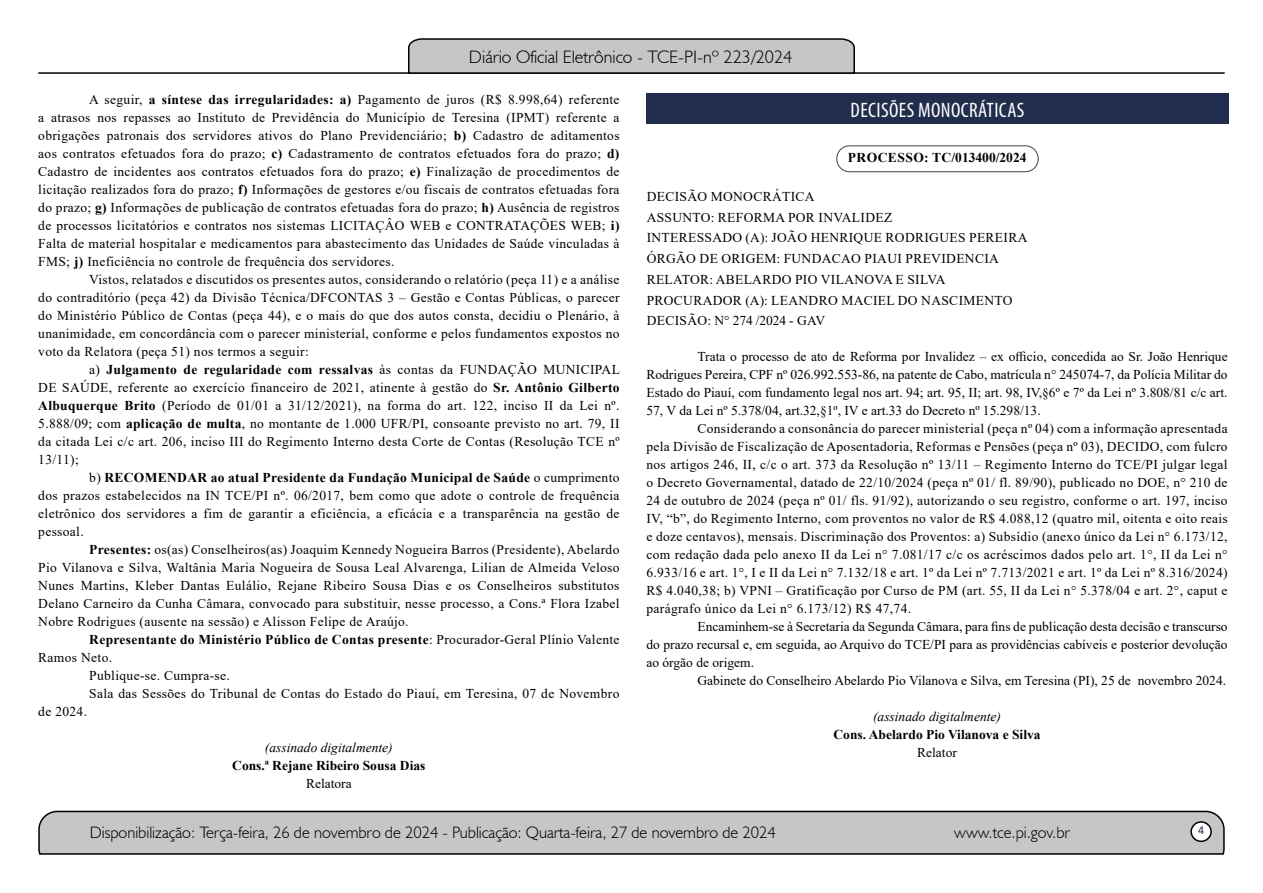
<style>
.page{position:relative;width:1263px;height:893px;background:#fff}
.page>*{position:absolute;margin:0;border:0;box-sizing:border-box;transform-origin:0 0}
.t1{font:condensed 21px "Myriad Pro";letter-spacing:.02em;color:#fff}
.t2{font:300 18px "Humanist 521 BT";color:#000}
.t3{font:300 16.5px "Humanist 521 BT";color:#000}
.t4{font:13.5px/18px "Times New Roman";letter-spacing:.025em;color:#000;text-align:justify}
.t5{font:13.5px "Times New Roman";color:#000}
.t6{font:700 13.5px "Times New Roman";letter-spacing:.025em;color:#000}
.t7{font:700 13.5px "Times New Roman";color:#000}
.t8{font:italic 13.5px "Times New Roman";color:#000}
.t9{font:700 13.5px "Times New Roman";letter-spacing:.02em;color:#000}
.t10{font:12px "Calibri";color:#212d4c}
.s1{font-weight:700}
.s2{font-weight:400}
</style>
<div class="page">
<svg style="left:38px;top:810px;width:1187px;height:45px;background:#b9b9b9"></svg>
<div style="left:1191px;top:822px;width:20px;height:19px;background:#fff;border-radius:50%"></div>
<div style="left:1190px;top:821px;width:22px;height:21px;border:2px solid #000;border-radius:50%"></div>
<hr style="left:38px;top:72px;width:1187px;height:2px;background:#000">
<svg style="left:407px;top:38px;width:449px;height:36px;background:#b4b4b4"></svg>
<div style="left:646px;top:94px;width:582px;height:30px;background:#212d4c"></div>
<div style="left:836px;top:145px;width:203px;height:27px;border:1px solid #575756;border-radius:13px"></div>
<h2 class="t2" style="left:469px;top:46px;width:325px">Diário Oficial Eletrônico - TCE-PI-nº 223/2024</h2>
<p class="t4" style="left:38px;top:90px;width:583px;text-indent:51px">A seguir, <span class="s1">a síntese das irregularidades: a)</span> Pagamento de juros (R$ 8.998,64) referente a atrasos nos repasses ao Instituto de Previdência do Município de Teresina (IPMT) referente a obrigações patronais dos servidores ativos do Plano Previdenciário; <span class="s1">b)</span> Cadastro de aditamentos aos contratos efetuados fora do prazo; <span class="s1">c)</span> Cadastramento de contratos efetuados fora do prazo; <span class="s1">d)<br></span>Cadastro de incidentes aos contratos efetuados fora do prazo; <span class="s1">e)</span> Finalização de procedimentos de licitação realizados fora do prazo; <span class="s1">f)</span> Informações de gestores e/ou fiscais de contratos efetuadas fora do prazo; <span class="s1">g)</span> Informações de publicação de contratos efetuadas fora do prazo; <span class="s1">h)</span> Ausência de registros de processos licitatórios e contratos nos sistemas LICITAÇÂO WEB e CONTRATAÇÕES WEB; <span class="s1">i)<br></span>Falta de material hospitalar e medicamentos para abastecimento das Unidades de Saúde vinculadas à FMS; <span class="s1">j)</span> Ineficiência no controle de frequência dos servidores.</p>
<p class="t4" style="left:38px;top:270px;width:583px;text-indent:51px">Vistos, relatados e discutidos os presentes autos, considerando o relatório (peça 11) e a análise do contraditório (peça 42) da Divisão Técnica/DFCONTAS 3 – Gestão e Contas Públicas, o parecer do Ministério Público de Contas (peça 44), e o mais do que dos autos consta, decidiu o Plenário, à unanimidade, em concordância com o parecer ministerial, conforme e pelos fundamentos expostos no voto da Relatora (peça 51) nos termos a seguir:</p>
<p class="t4" style="left:38px;top:360px;width:583px;text-indent:51px">a) <span class="s1">Julgamento de regularidade com ressalvas</span> às contas da FUNDAÇÃO MUNICIPAL DE SAÚDE, referente ao exercício financeiro de 2021, atinente à gestão do <span class="s1">Sr. Antônio Gilberto Albuquerque Brito</span> (Período de 01/01 a 31/12/2021), na forma do art. 122, inciso II da Lei nº.<br>5.888/09; com <span class="s1">aplicação de multa</span>, no montante de 1.000 UFR/PI, consoante previsto no art. 79, II da citada Lei c/c art. 206, inciso III do Regimento Interno desta Corte de Contas (Resolução TCE nº 13/11);</p>
<p class="t4" style="left:38px;top:468px;width:583px;text-indent:51px">b) <span class="s1">RECOMENDAR ao atual Presidente da Fundação Municipal de Saúde</span> o cumprimento dos prazos estabelecidos na IN TCE/PI nº. 06/2017, bem como que adote o controle de frequência eletrônico dos servidores a fim de garantir a eficiência, a eficácia e a transparência na gestão de pessoal.</p>
<p class="t4" style="left:38px;top:540px;width:583px;text-indent:51px"><span class="s1">Presentes:</span> os(as) Conselheiros(as) Joaquim Kennedy Nogueira Barros (Presidente), Abelardo Pio Vilanova e Silva, Waltânia Maria Nogueira de Sousa Leal Alvarenga, Lilian de Almeida Veloso Nunes Martins, Kleber Dantas Eulálio, Rejane Ribeiro Sousa Dias e os Conselheiros substitutos Delano Carneiro da Cunha Câmara, convocado para substituir, nesse processo, a Cons.ª Flora Izabel Nobre Rodrigues (ausente na sessão) e Alisson Felipe de Araújo.</p>
<p class="t6" style="left:89px;top:629px;width:532px">Representante do Ministério Público de Contas presente<span class="s2">: Procurador-Geral Plínio Valente</span></p>
<p class="t4" style="left:38px;top:648px;width:75px">Ramos Neto.</p>
<p class="t4" style="left:89px;top:666px;width:142px">Publique-se. Cumpra-se.</p>
<p class="t4" style="left:89px;top:684px;width:532px">Sala das Sessões do Tribunal de Contas do Estado do Piauí, em Teresina, 07 de Novembro</p>
<p class="t4" style="left:38px;top:702px;width:50px">de 2024.</p>
<p class="t8" style="left:265px;top:738px;width:129px">(assinado digitalmente)</p>
<p class="t7" style="left:232px;top:755px;width:195px">Cons.ª Rejane Ribeiro Sousa Dias</p>
<p class="t5" style="left:306px;top:774px;width:47px">Relatora</p>
<h1 class="t1" style="left:851px;top:97px;width:175px">DECISÕES MONOCRÁTICAS</h1>
<p class="t9" style="left:848px;top:148px;width:180px">PROCESSO: TC/013400/2024</p>
<p class="t4" style="left:647px;top:186px;width:382px;line-height:20.7px;text-align:left">DECISÃO MONOCRÁTICA<br>ASSUNTO: REFORMA POR INVALIDEZ<br>INTERESSADO (A): JOÃO HENRIQUE RODRIGUES PEREIRA ÓRGÃO DE ORIGEM: FUNDACAO PIAUI PREVIDENCIA RELATOR: ABELARDO PIO VILANOVA E SILVA PROCURADOR (A): LEANDRO MACIEL DO NASCIMENTO DECISÃO: N° 274 /2024 - GAV</p>
<p class="t4" style="left:646px;top:347px;width:583px;text-indent:51px">Trata o processo de ato de Reforma por Invalidez – ex officio, concedida ao Sr. João Henrique Rodrigues Pereira, CPF nº 026.992.553-86, na patente de Cabo, matrícula n° 245074-7, da Polícia Militar do Estado do Piauí, com fundamento legal nos art. 94; art. 95, II; art. 98, IV,§6º e 7º da Lei nº 3.808/81 c/c art.<br>57, V da Lei nº 5.378/04, art.32,§1º, IV e art.33 do Decreto nº 15.298/13.</p>
<p class="t4" style="left:646px;top:419px;width:583px;text-indent:51px">Considerando a consonância do parecer ministerial (peça nº 04) com a informação apresentada pela Divisão de Fiscalização de Aposentadoria, Reformas e Pensões (peça nº 03), DECIDO, com fulcro nos artigos 246, II, c/c o art. 373 da Resolução nº 13/11 – Regimento Interno do TCE/PI julgar legal o Decreto Governamental, datado de 22/10/2024 (peça nº 01/ fl. 89/90), publicado no DOE, n° 210 de 24 de outubro de 2024 (peça nº 01/ fls. 91/92), autorizando o seu registro, conforme o art. 197, inciso IV, “b”, do Regimento Interno, com proventos no valor de R$ 4.088,12 (quatro mil, oitenta e oito reais e doze centavos), mensais. Discriminação dos Proventos: a) Subsídio (anexo único da Lei n° 6.173/12, com redação dada pelo anexo II da Lei n° 7.081/17 c/c os acréscimos dados pelo art. 1°, II da Lei n° 6.933/16 e art. 1°, I e II da Lei n° 7.132/18 e art. 1º da Lei nº 7.713/2021 e art. 1º da Lei nº 8.316/2024)<br>R$ 4.040,38; b) VPNI – Gratificação por Curso de PM (art. 55, II da Lei n° 5.378/04 e art. 2°, caput e parágrafo único da Lei n° 6.173/12) R$ 47,74.</p>
<p class="t4" style="left:646px;top:617px;width:583px;text-indent:51px">Encaminhem-se à Secretaria da Segunda Câmara, para fins de publicação desta decisão e transcurso do prazo recursal e, em seguida, ao Arquivo do TCE/PI para as providências cabíveis e posterior devolução ao órgão de origem.</p>
<p class="t5" style="left:697px;top:671px;width:530px">Gabinete do Conselheiro Abelardo Pio Vilanova e Silva, em Teresina (PI), 25 de novembro 2024.</p>
<p class="t8" style="left:873px;top:707px;width:129px">(assinado digitalmente)</p>
<p class="t7" style="left:833px;top:725px;width:209px">Cons. Abelardo Pio Vilanova e Silva</p>
<p class="t5" style="left:917px;top:743px;width:41px">Relator</p>
<p class="t3" style="left:90px;top:822px;width:688px">Disponibilização: Terça-feira, 26 de novembro de 2024 - Publicação: Quarta-feira, 27 de novembro de 2024</p>
<p class="t3" style="left:954px;top:822px;width:117px">www.tce.pi.gov.br</p>
<p class="t10" style="left:1198px;top:821px;width:8px">4</p>
</div>
